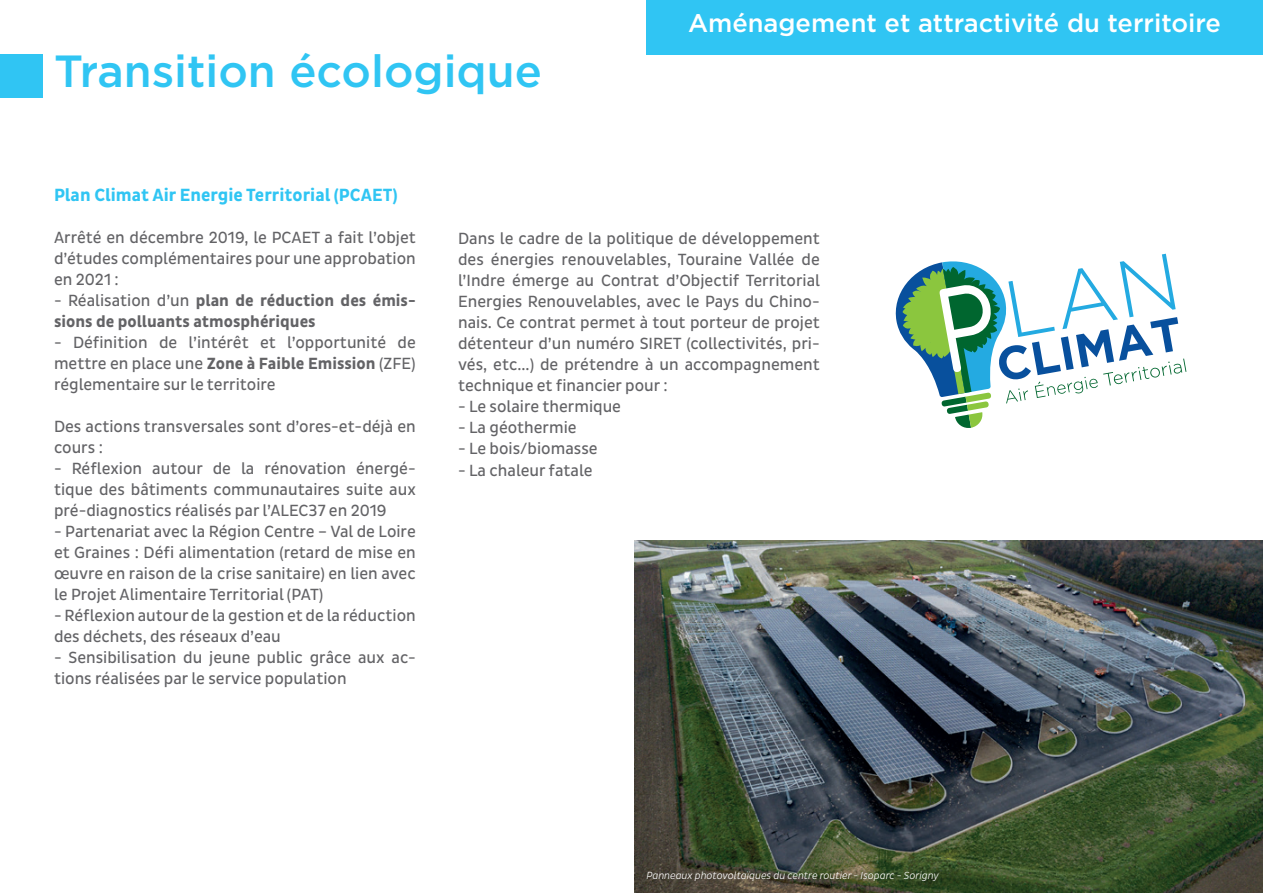
<style>
.page{position:relative;width:1263px;height:893px;background:#fff}
.page>*{position:absolute;margin:0;border:0;box-sizing:border-box;transform-origin:0 0}
.t1{font:500 45px "Gotham";color:#30c5f3}
.t2{font:500 25.5px "Gotham";color:#fff}
.t3{font:700 18px "Pluto Sans Cond";color:#30c5f3}
.t4{font:16.5px/21px "Pluto Sans Cond";color:#636366;text-align:justify}
.t5{font:700 16.5px/21px "Pluto Sans Cond";color:#636366}
.t6{font:italic 300 10.5px "Pluto Sans Cond";color:#fff}
.s1{font-weight:400}
.s2{font-weight:700}
</style>
<div class="page">
<div style="left:0;top:54px;width:43px;height:44px;background:#30c5f3"></div>
<svg style="left:896px;top:254px;width:290px;height:174px"></svg>
<img style="left:634px;top:540px;width:629px;height:353px">
<div style="left:646px;top:0;width:617px;height:54px;background:#30c5f3"></div>
<h1 class="t1" style="left:54px;top:46px;width:489px">Transition écologique</h1>
<h2 class="t2" style="left:688px;top:8px;width:534px">Aménagement et attractivité du territoire</h2>
<p class="t3" style="left:54px;top:184px;width:345px">Plan Climat Air Energie Territorial (PCAET)</p>
<p class="t4" style="left:54px;top:227px;width:363px">Arrêté en décembre 2019, le PCAET a fait l’objet d’études complémentaires pour une approbation en 2021 :</p>
<p class="t5" style="left:54px;top:291px;width:363px"><span class="s1">- Réalisation d’un</span> plan de réduction des émis&shy;sions de polluants atmosphériques</p>
<p class="t4" style="left:54px;top:332px;width:363px">- Définition de l’intérêt et l’opportunité de mettre en place une <span class="s2">Zone à Faible Emission</span> (ZFE) réglementaire sur le territoire</p>
<p class="t4" style="left:54px;top:416px;width:363px">Des actions transversales sont d’ores-et-déjà en cours :</p>
<p class="t4" style="left:54px;top:458px;width:363px">- Réflexion autour de la rénovation énergé&shy;tique des bâtiments communautaires suite aux pré-diagnostics réalisés par l’ALEC37 en 2019</p>
<p class="t4" style="left:54px;top:521px;width:363px">- Partenariat avec la Région Centre – Val de Loire et Graines : Défi alimentation (retard de mise en œuvre en raison de la crise sanitaire) en lien avec le Projet Alimentaire Territorial (PAT)</p>
<p class="t4" style="left:54px;top:605px;width:363px">- Réflexion autour de la gestion et de la réduction des déchets, des réseaux d’eau</p>
<p class="t4" style="left:54px;top:647px;width:363px">- Sensibilisation du jeune public grâce aux ac&shy;tions réalisées par le service population</p>
<p class="t4" style="left:458px;top:228px;width:364px">Dans le cadre de la politique de développement des énergies renouvelables, Touraine Vallée de l’Indre émerge au Contrat d’Objectif Territorial Energies Renouvelables, avec le Pays du Chino&shy;nais. Ce contrat permet à tout porteur de projet détenteur d’un numéro SIRET (collectivités, pri&shy;vés, etc...) de prétendre à un accompagnement technique et financier pour :</p>
<p class="t4" style="left:458px;top:396px;width:165px">- Le solaire thermique</p>
<p class="t4" style="left:458px;top:417px;width:120px">- La géothermie</p>
<p class="t4" style="left:458px;top:438px;width:141px">- Le bois/biomasse</p>
<p class="t4" style="left:458px;top:460px;width:136px">- La chaleur fatale</p>
<p class="t6" style="left:646px;top:869px;width:294px">Panneaux photovoltaïques du centre routier - Isoparc - Sorigny</p>
</div>
